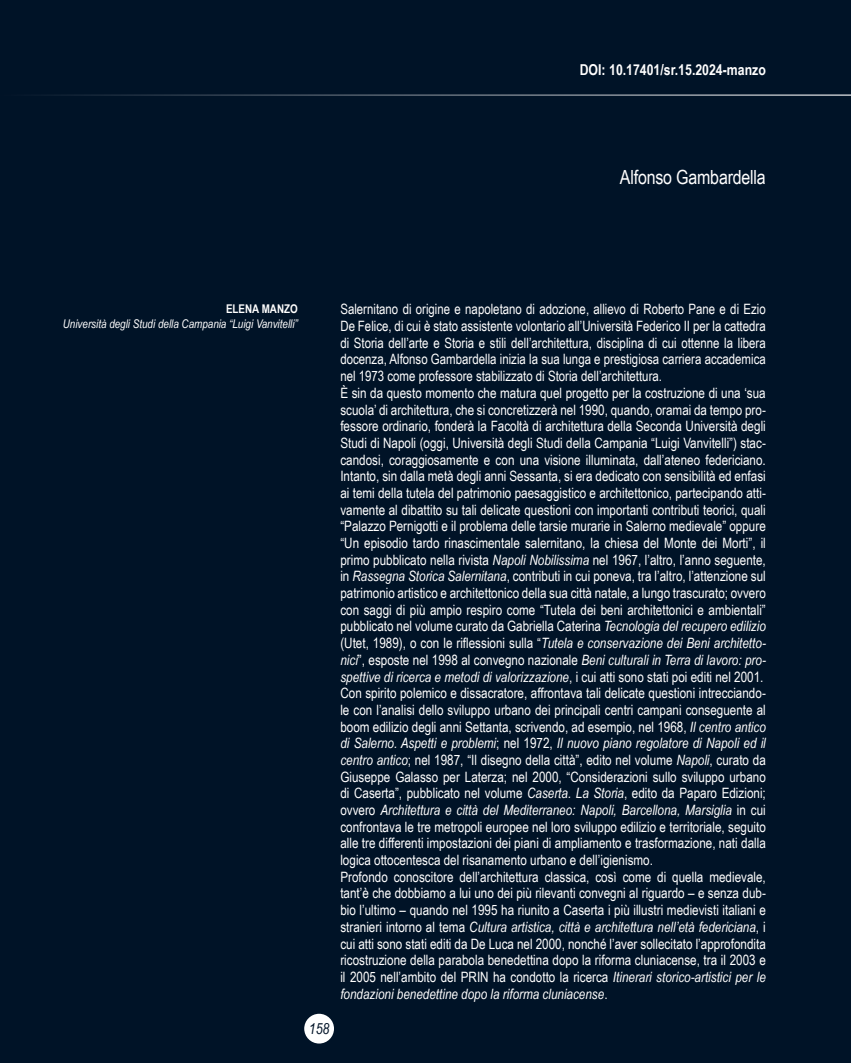
<style>
.page{position:relative;width:851px;height:1063px;background:#fff}
.page>*{position:absolute;margin:0;border:0;box-sizing:border-box;transform-origin:0 0}
.t1{font:19.5px "Arial Narrow";letter-spacing:-.01em;color:#fff}
.t2{font:700 15px "Arial Narrow";color:#fff}
.t3{font:italic 15px "Arial Narrow";color:#001327}
.t4{font:14.25px/16.6px "Arial Narrow";color:#fff;text-align:justify}
.t5{font:italic 12px "Arial Narrow";color:#fff}
.t6{font:700 12px "Arial Narrow";color:#fff}
.s1{font-style:italic}
</style>
<div class="page">
<div style="left:0;top:0;width:850px;height:1063px;background:#001327"></div>
<div style="left:304px;top:1014px;width:30px;height:30px;background:#fff;border-radius:50%"></div>
<hr style="left:0;top:95px;width:850px;height:1px;background:#fff">
<p class="t2" style="left:579px;top:58px;width:187px">DOI: 10.17401/sr.15.2024-manzo</p>
<p class="t1" style="left:620px;top:163px;width:147px">Alfonso Gambardella</p>
<p class="t6" style="left:226px;top:299px;width:73px">ELENA MANZO</p>
<p class="t5" style="left:63px;top:315px;width:236px">Università degli Studi della Campania “Luigi Vanvitelli”</p>
<p class="t3" style="left:309px;top:1018px;width:22px">158</p>
<p class="t4" style="left:340px;top:301px;width:427px">Salernitano di origine e napoletano di adozione, allievo di Roberto Pane e di Ezio De Felice, di cui è stato assistente volontario all’Università Federico II per la cattedra di Storia dell’arte e Storia e stili dell’architettura, disciplina di cui ottenne la libera docenza, Alfonso Gambardella inizia la sua lunga e prestigiosa carriera accademica nel 1973 come professore stabilizzato di Storia dell’architettura.</p>
<p class="t4" style="left:340px;top:384px;width:427px">È sin da questo momento che matura quel progetto per la costruzione di una ‘sua scuola’ di architettura, che si concretizzerà nel 1990, quando, oramai da tempo pro&shy;fessore ordinario, fonderà la Facoltà di architettura della Seconda Università degli Studi di Napoli (oggi, Università degli Studi della Campania “Luigi Vanvitelli”) stac&shy;candosi, coraggiosamente e con una visione illuminata, dall’ateneo federiciano.<br>Intanto, sin dalla metà degli anni Sessanta, si era dedicato con sensibilità ed enfasi ai temi della tutela del patrimonio paesaggistico e architettonico, partecipando atti&shy;vamente al dibattito su tali delicate questioni con importanti contributi teorici, quali “Palazzo Pernigotti e il problema delle tarsie murarie in Salerno medievale” oppure “Un episodio tardo rinascimentale salernitano, la chiesa del Monte dei Morti”, il primo pubblicato nella rivista <span class="s1">Napoli Nobilissima</span> nel 1967, l’altro, l’anno seguente, in <span class="s1">Rassegna Storica Salernitana</span>, contributi in cui poneva, tra l’altro, l’attenzione sul patrimonio artistico e architettonico della sua città natale, a lungo trascurato; ovvero con saggi di più ampio respiro come “Tutela dei beni architettonici e ambientali” pubblicato nel volume curato da Gabriella Caterina <span class="s1">Tecnologia del recupero edilizio </span>(Utet, 1989), o con le riflessioni sulla “<span class="s1">Tutela e conservazione dei Beni architetto&shy;nici</span>”, esposte nel 1998 al convegno nazionale <span class="s1">Beni culturali in Terra di lavoro: pro&shy;spettive di ricerca e metodi di valorizzazione</span>, i cui atti sono stati poi editi nel 2001.</p>
<p class="t4" style="left:340px;top:684px;width:427px">Con spirito polemico e dissacratore, affrontava tali delicate questioni intrecciando&shy;le con l’analisi dello sviluppo urbano dei principali centri campani conseguente al boom edilizio degli anni Settanta, scrivendo, ad esempio, nel 1968, <span class="s1">Il centro antico di Salerno. Aspetti e problemi</span>; nel 1972, <span class="s1">Il nuovo piano regolatore di Napoli ed il centro antico</span>; nel 1987, “Il disegno della città”, edito nel volume <span class="s1">Napoli</span>, curato da Giuseppe Galasso per Laterza; nel 2000, “Considerazioni sullo sviluppo urbano di Caserta”, pubblicato nel volume <span class="s1">Caserta. La Storia</span>, edito da Paparo Edizioni; ovvero <span class="s1">Architettura e città del Mediterraneo: Napoli, Barcellona, Marsiglia</span> in cui confrontava le tre metropoli europee nel loro sviluppo edilizio e territoriale, seguito alle tre differenti impostazioni dei piani di ampliamento e trasformazione, nati dalla logica ottocentesca del risanamento urbano e dell’igienismo.</p>
<p class="t4" style="left:340px;top:868px;width:427px">Profondo conoscitore dell’architettura classica, così come di quella medievale, tant’è che dobbiamo a lui uno dei più rilevanti convegni al riguardo – e senza dub&shy;bio l’ultimo – quando nel 1995 ha riunito a Caserta i più illustri medievisti italiani e stranieri intorno al tema <span class="s1">Cultura artistica, città e architettura nell’età federiciana</span>, i cui atti sono stati editi da De Luca nel 2000, nonché l’aver sollecitato l’approfondita ricostruzione della parabola benedettina dopo la riforma cluniacense, tra il 2003 e il 2005 nell’ambito del PRIN ha condotto la ricerca <span class="s1">Itinerari storico-artistici per le fondazioni benedettine dopo la riforma cluniacense</span>.</p>
</div>
